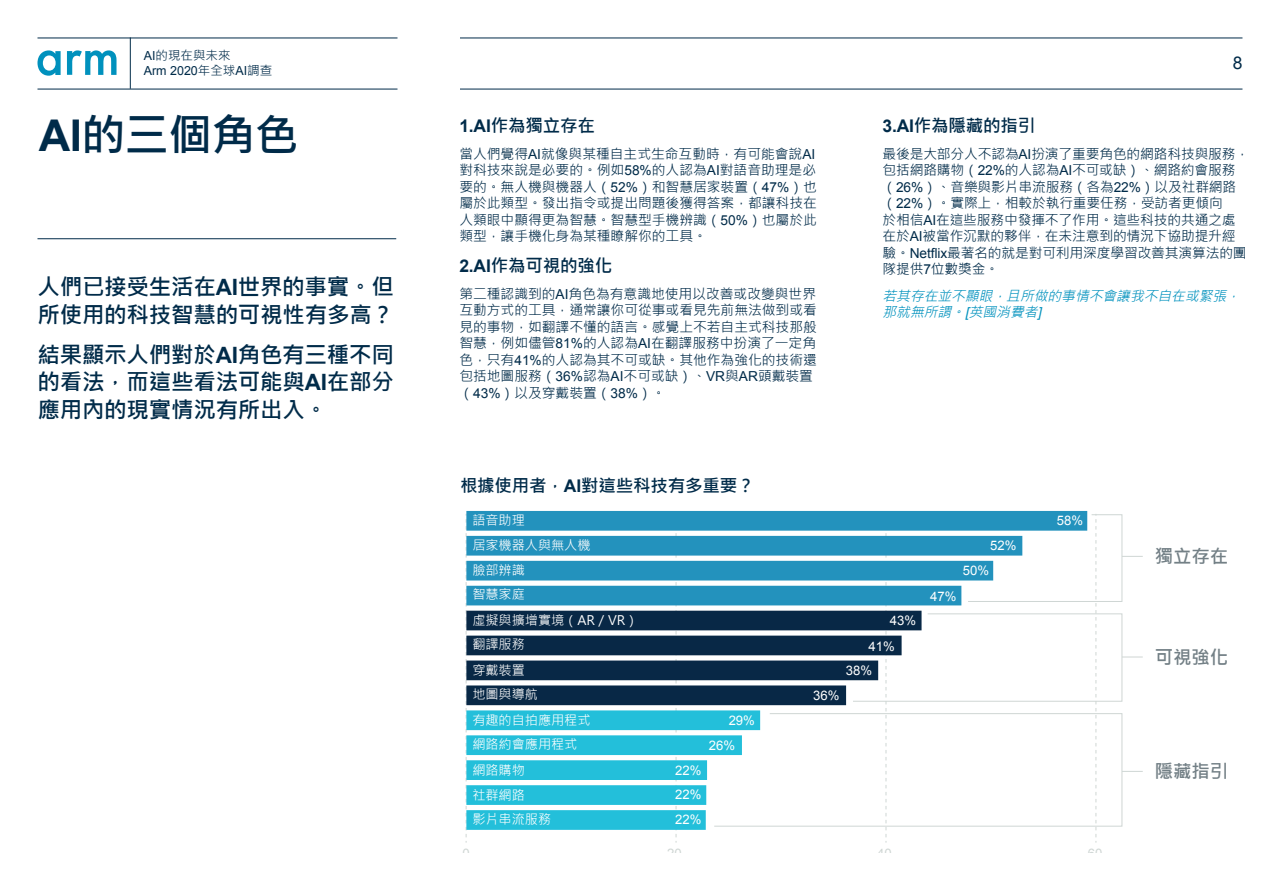
<style>
.page{position:relative;width:1280px;height:875px;background:#fff}
.page>*{position:absolute;margin:0;border:0;box-sizing:border-box;transform-origin:0 0}
.t1{font:700 43.75px "Microsoft Jheng Hei";letter-spacing:-.01em;color:#002b49}
.t2{font:700 22.5px/27.5px "Microsoft Jheng Hei";letter-spacing:-.01em;color:#002b49}
.t3{font:700 18.38px "Microsoft Jheng Hei";color:#738086}
.t4{font:700 17.5px "Microsoft Jheng Hei";letter-spacing:-.01em;color:#002b49}
.t5{font:17.5px "Arial";color:#002b49}
.t6{font:13.75px/16.5px "Microsoft Jheng Hei";color:#002b49}
.t7{font:italic 13.75px/16.5px "Microsoft Jheng Hei";color:#0091bd}
.t8{font:13.12px/25.2px "Microsoft Jheng Hei";color:#fff}
.t9{font:13.12px/24.5px "Arial";color:#fff}
.t10{font:13.12px "Arial";color:#cfd6d4}
.t11{font:12.5px "Arial";color:#002b49}
.t12{font:12.5px "Microsoft Jheng Hei";color:#002b49}
.s1{font-family:"Arial"}
.s2{font-family:"Microsoft Jheng Hei"}
</style>
<div class="page">
<svg style="left:466px;top:533px;width:1px;height:310px"></svg>
<svg style="left:676px;top:533px;width:1px;height:310px"></svg>
<div style="left:466px;top:511px;width:621px;height:20px;background:#2392bd"></div>
<div style="left:466px;top:536px;width:556px;height:20px;background:#2392bd"></div>
<div style="left:466px;top:561px;width:527px;height:20px;background:#2392bd"></div>
<div style="left:466px;top:586px;width:495px;height:19px;background:#2392bd"></div>
<div style="left:466px;top:611px;width:456px;height:19px;background:#082846"></div>
<div style="left:466px;top:636px;width:436px;height:19px;background:#082846"></div>
<div style="left:466px;top:661px;width:412px;height:19px;background:#082846"></div>
<div style="left:466px;top:685px;width:380px;height:20px;background:#082846"></div>
<div style="left:466px;top:735px;width:276px;height:20px;background:#23bfda"></div>
<div style="left:466px;top:710px;width:294px;height:20px;background:#23bfda"></div>
<div style="left:466px;top:760px;width:241px;height:20px;background:#23bfda"></div>
<div style="left:466px;top:785px;width:240px;height:20px;background:#23bfda"></div>
<div style="left:466px;top:810px;width:240px;height:20px;background:#23bfda"></div>
<svg style="left:852px;top:514px;width:291px;height:329px"></svg>
<svg style="left:713px;top:713px;width:410px;height:114px"></svg>
<svg style="left:38px;top:50px;width:23px;height:26px"></svg>
<svg style="left:67px;top:50px;width:50px;height:25px"></svg>
<hr style="left:38px;top:38px;width:360px;height:1px;background:#002b49">
<hr style="left:38px;top:89px;width:360px;height:1px;background:#002b49">
<hr style="left:460px;top:38px;width:782px;height:1px;background:#002b49">
<hr style="left:460px;top:89px;width:782px;height:1px;background:#002b49">
<hr style="left:130px;top:38px;width:1px;height:51px;background:#002b49">
<hr style="left:38px;top:238px;width:358px;height:1px;background:#002b49">
<p class="t12" style="left:144px;top:47px;width:88px"><span class="s1">AI</span>的現在與未來</p>
<p class="t11" style="left:144px;top:62px;width:130px">Arm 2020<span class="s2">年全球</span>AI<span class="s2">調查</span></p>
<p class="t1" style="left:39px;top:107px;width:261px"><span class="s1">AI</span>的三個角色</p>
<p class="t2" style="left:38px;top:273px;width:358px">人們已接受生活在<span class="s1">AI</span>世界的事實。但所使用的科技智慧的可視性有多高？</p>
<p class="t2" style="left:38px;top:341px;width:358px;text-align:justify">結果顯示人們對於<span class="s1">AI</span>角色有三種不同的看法，而這些看法可能與<span class="s1">AI</span>在部分應用內的現實情況有所出入。</p>
<p class="t4" style="left:459px;top:115px;width:137px"><span class="s1">1.AI</span>作為獨立存在</p>
<p class="t6" style="left:459px;top:145px;width:359px;text-align:justify">當人們覺得<span class="s1">AI</span>就像與某種自主式生命互動時，有可能會說<span class="s1">AI</span>對科技來說是必要的。例如<span class="s1">58%</span>的人認為<span class="s1">AI</span>對語音助理是必要的。無人機與機器人（<span class="s1">52%</span>）和智慧居家裝置（<span class="s1">47%</span>）也屬於此類型。發出指令或提出問題後獲得答案，都讓科技在人類眼中顯得更為智慧。智慧型手機辨識（<span class="s1">50%</span>）也屬於此類型，讓手機化身為某種瞭解你的工具。</p>
<p class="t4" style="left:459px;top:255px;width:154px"><span class="s1">2.AI</span>作為可視的強化</p>
<p class="t6" style="left:459px;top:285px;width:359px">第二種認識到的<span class="s1">AI</span>角色為有意識地使用以改善或改變與世界互動方式的工具，通常讓你可從事或看見先前無法做到或看見的事物，如翻譯不懂的語言。感覺上不若自主式科技那般智慧，例如儘管<span class="s1">81%</span>的人認為<span class="s1">AI</span>在翻譯服務中扮演了一定角色，只有<span class="s1">41%</span>的人認為其不可或缺。其他作為強化的技術還包括地圖服務（<span class="s1">36%</span>認為<span class="s1">AI</span>不可或缺）、<span class="s1">VR</span>與<span class="s1">AR</span>頭戴裝置（<span class="s1">43%</span>）以及穿戴裝置（<span class="s1">38%</span>）。</p>
<p class="t5" style="left:1233px;top:51px;width:11px">8</p>
<p class="t4" style="left:883px;top:115px;width:154px"><span class="s1">3.AI</span>作為隱藏的指引</p>
<p class="t6" style="left:883px;top:145px;width:368px">最後是大部分人不認為<span class="s1">AI</span>扮演了重要角色的網路科技與服務，包括網路購物（<span class="s1">22%</span>的人認為<span class="s1">AI</span>不可或缺）、網路約會服務（<span class="s1">26%</span>）、音樂與影片串流服務（各為<span class="s1">22%</span>）以及社群網路（<span class="s1">22%</span>）。實際上，相較於執行重要任務，受訪者更傾向<br>於相信<span class="s1">AI</span>在這些服務中發揮不了作用。這些科技的共通之處在於<span class="s1">AI</span>被當作沉默的夥伴，在未注意到的情況下協助提升經驗。<span class="s1">Netflix</span>最著名的就是對可利用深度學習改善其演算法的團隊提供<span class="s1">7</span>位數獎金。</p>
<p class="t7" style="left:883px;top:287px;width:363px">若其存在並不顯眼，且所做的事情不會讓我不自在或緊張，那就無所謂。<span class="s1">[</span>英國消費者<span class="s1">]</span></p>
<p class="t4" style="left:460px;top:475px;width:296px">根據使用者，<span class="s1">AI</span>對這些科技有多重要？</p>
<p class="t8" style="left:472px;top:508px;width:120px">語音助理<br>居家機器人與無人機</p>
<p class="t8" style="left:472px;top:557px;width:168px">臉部辨識<br>智慧家庭<br>虛擬與擴增實境（AR／VR）</p>
<p class="t8" style="left:472px;top:631px;width:54px">翻譯服務</p>
<p class="t8" style="left:472px;top:657px;width:54px">穿戴裝置</p>
<p class="t9" style="left:890px;top:608px;width:28px">43%</p>
<p class="t9" style="left:868px;top:634px;width:28px">41%</p>
<p class="t9" style="left:846px;top:658px;width:28px">38%</p>
<p class="t9" style="left:990px;top:534px;width:28px">52%</p>
<p class="t9" style="left:963px;top:558px;width:28px">50%</p>
<p class="t9" style="left:930px;top:584px;width:28px">47%</p>
<p class="t9" style="left:1057px;top:508px;width:28px">58%</p>
<p class="t3" style="left:1155px;top:545px;width:75px">獨立存在</p>
<p class="t3" style="left:1155px;top:646px;width:75px">可視強化</p>
<p class="t8" style="left:472px;top:682px;width:67px">地圖與導航</p>
<p class="t8" style="left:472px;top:707px;width:120px">有趣的自拍應用程式</p>
<p class="t8" style="left:472px;top:732px;width:107px">網路約會應用程式網路購物<br>社群網路<br>影片串流服務</p>
<p class="t9" style="left:675px;top:758px;width:28px;line-height:23.9px">22%<br>22%</p>
<p class="t9" style="left:675px;top:807px;width:28px">22%</p>
<p class="t9" style="left:709px;top:708px;width:48px;text-indent:20px">29%<br>26%</p>
<p class="t9" style="left:813px;top:683px;width:28px">36%</p>
<p class="t10" style="left:462px;top:845px;width:9px">0</p>
<p class="t10" style="left:667px;top:845px;width:16px">20</p>
<p class="t10" style="left:877px;top:845px;width:16px">40</p>
<p class="t10" style="left:1088px;top:845px;width:16px">60</p>
<p class="t3" style="left:1155px;top:760px;width:75px">隱藏指引</p>
</div>
